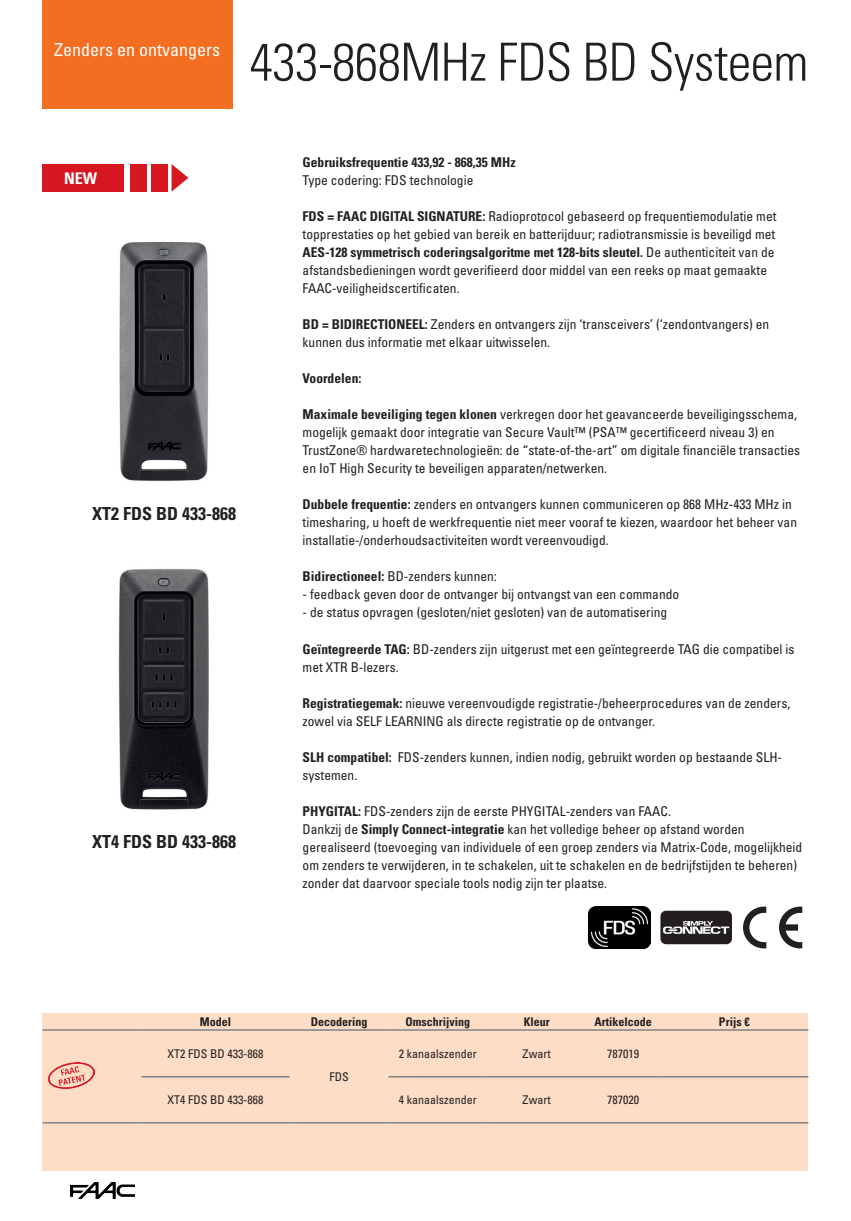
<style>
.page{position:relative;width:851px;height:1221px;background:#fff}
.page>*{position:absolute;margin:0;border:0;box-sizing:border-box;transform-origin:0 0}
.t1{font:300 condensed 52.5px "Univers LT Std";letter-spacing:-.01em;color:#231f20}
.t2{font:700 condensed 18px "Univers LT Std";color:#231f20}
.t3{font:condensed 18px "Univers LT Std";color:#fff}
.t4{font:700 condensed 16.05px "Univers LT Std";color:#fff}
.t5{font:condensed 13.5px/18px "Univers LT Std";color:#231f20}
.t6{font:700 condensed 13.5px "Univers LT Std";color:#231f20}
.t7{font:condensed 12px "Univers LT Std";color:#231f20}
.t8{font:700 condensed 12px "Univers LT Std";color:#231f20}
.s1{font-weight:700}
</style>
<div class="page">
<img style="left:71px;top:1182px;width:63px;height:16px">
<div style="left:43px;top:0;width:190px;height:108px;background:#f36e21"></div>
<div style="left:43px;top:164px;width:81px;height:28px;background:#d7171f"></div>
<div style="left:130px;top:164px;width:17px;height:28px;background:#d7171f"></div>
<div style="left:151px;top:164px;width:17px;height:28px;background:#d7171f"></div>
<svg style="left:171px;top:164px;width:17px;height:28px"></svg>
<img style="left:589px;top:906px;width:61px;height:42px">
<div style="left:660px;top:910px;width:71px;height:34px;background:#231f20;border-radius:6px"></div>
<svg style="left:663px;top:921px;width:66px;height:12px"></svg>
<svg style="left:743px;top:906px;width:59px;height:42px"></svg>
<div style="left:43px;top:1012px;width:765px;height:158px;background:#fdddc6"></div>
<hr style="left:43px;top:1029px;width:98px;height:1px;background:#808285">
<hr style="left:141px;top:1029px;width:148px;height:1px;background:#808285">
<hr style="left:289px;top:1029px;width:99px;height:1px;background:#808285">
<hr style="left:388px;top:1029px;width:99px;height:1px;background:#808285">
<hr style="left:487px;top:1029px;width:99px;height:1px;background:#808285">
<hr style="left:586px;top:1029px;width:74px;height:1px;background:#808285">
<hr style="left:660px;top:1029px;width:148px;height:1px;background:#808285">
<hr style="left:43px;top:1121px;width:98px;height:2px;background:#808285">
<hr style="left:289px;top:1121px;width:99px;height:2px;background:#808285">
<hr style="left:141px;top:1075px;width:148px;height:2px;background:#808285">
<hr style="left:141px;top:1121px;width:148px;height:2px;background:#808285">
<hr style="left:388px;top:1075px;width:99px;height:2px;background:#808285">
<hr style="left:388px;top:1121px;width:99px;height:2px;background:#808285">
<hr style="left:487px;top:1075px;width:99px;height:2px;background:#808285">
<hr style="left:487px;top:1121px;width:99px;height:2px;background:#808285">
<hr style="left:586px;top:1075px;width:74px;height:2px;background:#808285">
<hr style="left:660px;top:1075px;width:148px;height:2px;background:#808285">
<hr style="left:586px;top:1121px;width:74px;height:2px;background:#808285">
<hr style="left:660px;top:1121px;width:148px;height:2px;background:#808285">
<img style="left:48px;top:1062px;width:46px;height:26px">
<img style="left:119px;top:241px;width:90px;height:240px">
<img style="left:118px;top:568px;width:91px;height:242px">
<h2 class="t3" style="left:54px;top:38px;width:167px">Zenders en ontvangers</h2>
<h1 class="t1" style="left:249px;top:31px;width:560px">433-868MHz FDS BD Systeem</h1>
<p class="t4" style="left:64px;top:168px;width:35px">NEW</p>
<h2 class="t2" style="left:92px;top:502px;width:145px">XT2 FDS BD 433-868</h2>
<h2 class="t2" style="left:92px;top:830px;width:145px">XT4 FDS BD 433-868</h2>
<p class="t6" style="left:302px;top:154px;width:214px">Gebruiksfrequentie 433,92 - 868,35 MHz</p>
<p class="t5" style="left:302px;top:171px;width:172px">Type codering: FDS technologie</p>
<p class="t5" style="left:302px;top:207px;width:475px"><span class="s1">FDS = FAAC DIGITAL SIGNATURE:</span> Radioprotocol gebaseerd op frequentiemodulatie met topprestaties op het gebied van bereik en batterijduur; radiotransmissie is beveiligd met <span class="s1">AES-128 symmetrisch coderingsalgoritme met 128-bits sleutel.</span> De authenticiteit van de afstandsbedieningen wordt geverifieerd door middel van een reeks op maat gemaakte FAAC-veiligheidscertificaten.</p>
<p class="t5" style="left:302px;top:315px;width:468px"><span class="s1">BD = BIDIRECTIONEEL:</span> Zenders en ontvangers zijn ‘transceivers’ (‘zendontvangers) en kunnen dus informatie met elkaar uitwisselen.</p>
<p class="t6" style="left:302px;top:370px;width:60px">Voordelen:</p>
<p class="t5" style="left:302px;top:405px;width:499px"><span class="s1">Maximale beveiliging tegen klonen</span> verkregen door het geavanceerde beveiligingsschema, mogelijk gemaakt door integratie van Secure Vault™ (PSA™ gecertificeerd niveau 3) en TrustZone® hardwaretechnologieën: de “state-of-the-art” om digitale financiële transacties en IoT High Security te beveiligen apparaten/netwerken.</p>
<p class="t5" style="left:302px;top:495px;width:496px"><span class="s1">Dubbele frequentie:</span> zenders en ontvangers kunnen communiceren op 868 MHz-433 MHz in timesharing, u hoeft de werkfrequentie niet meer vooraf te kiezen, waardoor het beheer van installatie-/onderhoudsactiviteiten wordt vereenvoudigd.</p>
<p class="t5" style="left:302px;top:567px;width:196px"><span class="s1">Bidirectioneel:</span> BD-zenders kunnen:</p>
<p class="t5" style="left:302px;top:585px;width:378px">- feedback geven door de ontvanger bij ontvangst van een commando</p>
<p class="t5" style="left:302px;top:603px;width:366px">- de status opvragen (gesloten/niet gesloten) van de automatisering</p>
<p class="t5" style="left:302px;top:639px;width:493px"><span class="s1">Geïntegreerde TAG:</span> BD-zenders zijn uitgerust met een geïntegreerde TAG die compatibel is met XTR B-lezers.</p>
<p class="t5" style="left:302px;top:693px;width:489px"><span class="s1">Registratiegemak:</span> nieuwe vereenvoudigde registratie-/beheerprocedures van de zenders, zowel via SELF LEARNING als directe registratie op de ontvanger.</p>
<p class="t5" style="left:302px;top:747px;width:481px"><span class="s1">SLH compatibel:</span> FDS-zenders kunnen, indien nodig, gebruikt worden op bestaande SLH&shy;systemen.</p>
<p class="t5" style="left:302px;top:801px;width:501px"><span class="s1">PHYGITAL:</span> FDS-zenders zijn de eerste PHYGITAL-zenders van FAAC.<br>Dankzij de <span class="s1">Simply Connect-integratie</span> kan het volledige beheer op afstand worden gerealiseerd (toevoeging van individuele of een groep zenders via Matrix-Code, mogelijkheid om zenders te verwijderen, in te schakelen, uit te schakelen en de bedrijfstijden te beheren) zonder dat daarvoor speciale tools nodig zijn ter plaatse.</p>
<p class="t8" style="left:200px;top:1014px;width:33px">Model</p>
<p class="t8" style="left:310px;top:1014px;width:58px">Decodering</p>
<p class="t8" style="left:405px;top:1014px;width:66px">Omschrijving</p>
<p class="t8" style="left:523px;top:1014px;width:28px">Kleur</p>
<p class="t8" style="left:594px;top:1014px;width:59px">Artikelcode</p>
<p class="t8" style="left:718px;top:1014px;width:32px">Prijs €</p>
<p class="t7" style="left:167px;top:1046px;width:97px">XT2 FDS BD 433-868</p>
<p class="t7" style="left:329px;top:1069px;width:21px">FDS</p>
<p class="t7" style="left:399px;top:1046px;width:79px">2 kanaalszender</p>
<p class="t7" style="left:522px;top:1046px;width:29px">Zwart</p>
<p class="t7" style="left:607px;top:1046px;width:33px">787019</p>
<p class="t7" style="left:167px;top:1092px;width:97px">XT4 FDS BD 433-868</p>
<p class="t7" style="left:399px;top:1092px;width:79px">4 kanaalszender</p>
<p class="t7" style="left:522px;top:1092px;width:29px">Zwart</p>
<p class="t7" style="left:607px;top:1092px;width:33px">787020</p>
</div>
